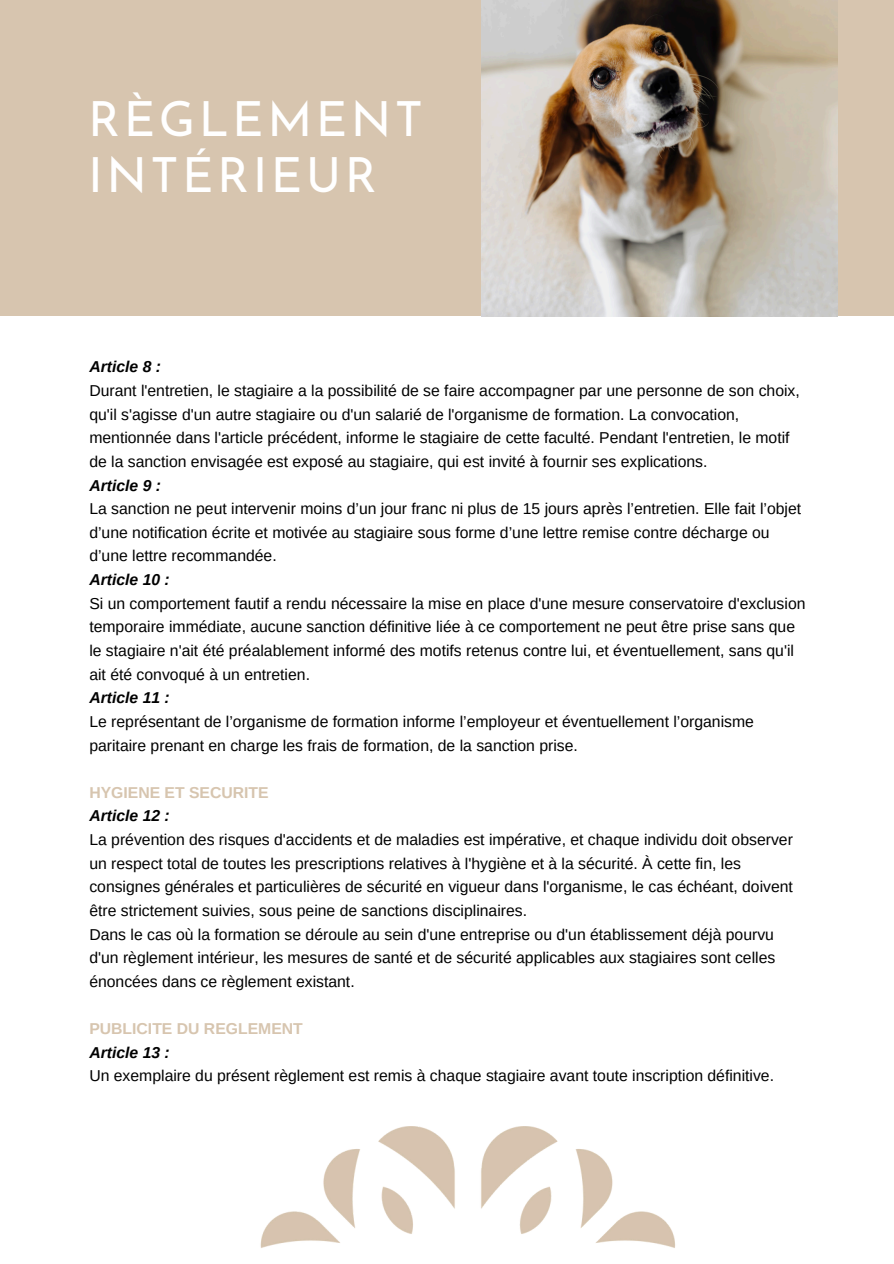
<style>
.page{position:relative;width:894px;height:1264px;background:#fff}
.page>*{position:absolute;margin:0;border:0;box-sizing:border-box;transform-origin:0 0}
.t1{font:48.45px/56.2px "Josefin Sans";letter-spacing:.07em;color:#fff}
.t2{font:15.75px/23.7px "Arimo";color:#000}
.t3{font:italic 700 15.75px "Arimo";color:#000}
.t4{font:700 15.75px "Arimo";color:#d7c5af}
</style>
<div class="page">
<div style="left:0;top:0;width:893px;height:1263px;background:#d7c5af"></div>
<div style="left:0;top:317px;width:893px;height:946px;background:#fff"></div>
<img style="left:481px;top:0;width:356px;height:317px">
<img style="left:260px;top:1126px;width:415px;height:122px">
<p class="t1" style="left:88px;top:95px;width:336px">RÈGLEMENT<br>INTÉRIEUR</p>
<h1 class="t3" style="left:89px;top:358px;width:73px">Article 8 :</h1>
<p class="t2" style="left:89px;top:378px;width:711px">Durant l'entretien, le stagiaire a la possibilité de se faire accompagner par une personne de son choix, qu'il s'agisse d'un autre stagiaire ou d'un salarié de l'organisme de formation. La convocation, mentionnée dans l'article précédent, informe le stagiaire de cette faculté. Pendant l'entretien, le motif de la sanction envisagée est exposé au stagiaire, qui est invité à fournir ses explications.</p>
<p class="t3" style="left:89px;top:476px;width:73px">Article 9 :</p>
<p class="t2" style="left:89px;top:497px;width:713px">La sanction ne peut intervenir moins d’un jour franc ni plus de 15 jours après l’entretien. Elle fait l’objet d’une notification écrite et motivée au stagiaire sous forme d’une lettre remise contre décharge ou d’une lettre recommandée.</p>
<p class="t3" style="left:89px;top:571px;width:82px">Article 10 :</p>
<p class="t2" style="left:89px;top:591px;width:717px">Si un comportement fautif a rendu nécessaire la mise en place d'une mesure conservatoire d'exclusion temporaire immédiate, aucune sanction définitive liée à ce comportement ne peut être prise sans que le stagiaire n'ait été préalablement informé des motifs retenus contre lui, et éventuellement, sans qu'il ait été convoqué à un entretien.</p>
<p class="t3" style="left:89px;top:689px;width:82px">Article 11 :</p>
<p class="t2" style="left:89px;top:709px;width:666px">Le représentant de l’organisme de formation informe l’employeur et éventuellement l’organisme paritaire prenant en charge les frais de formation, de la sanction prise.</p>
<p class="t4" style="left:89px;top:783px;width:181px">HYGIENE ET SECURITE</p>
<p class="t3" style="left:89px;top:807px;width:82px">Article 12 :</p>
<p class="t2" style="left:89px;top:827px;width:705px">La prévention des risques d'accidents et de maladies est impérative, et chaque individu doit observer un respect total de toutes les prescriptions relatives à l'hygiène et à la sécurité. À cette fin, les consignes générales et particulières de sécurité en vigueur dans l'organisme, le cas échéant, doivent être strictement suivies, sous peine de sanctions disciplinaires.</p>
<p class="t2" style="left:89px;top:922px;width:687px;text-align:justify">Dans le cas où la formation se déroule au sein d'une entreprise ou d'un établissement déjà pourvu d'un règlement intérieur, les mesures de santé et de sécurité applicables aux stagiaires sont celles énoncées dans ce règlement existant.</p>
<p class="t4" style="left:89px;top:1019px;width:215px">PUBLICITE DU REGLEMENT</p>
<p class="t3" style="left:89px;top:1043px;width:82px">Article 13 :</p>
<p class="t2" style="left:89px;top:1064px;width:686px">Un exemplaire du présent règlement est remis à chaque stagiaire avant toute inscription définitive.</p>
</div>
